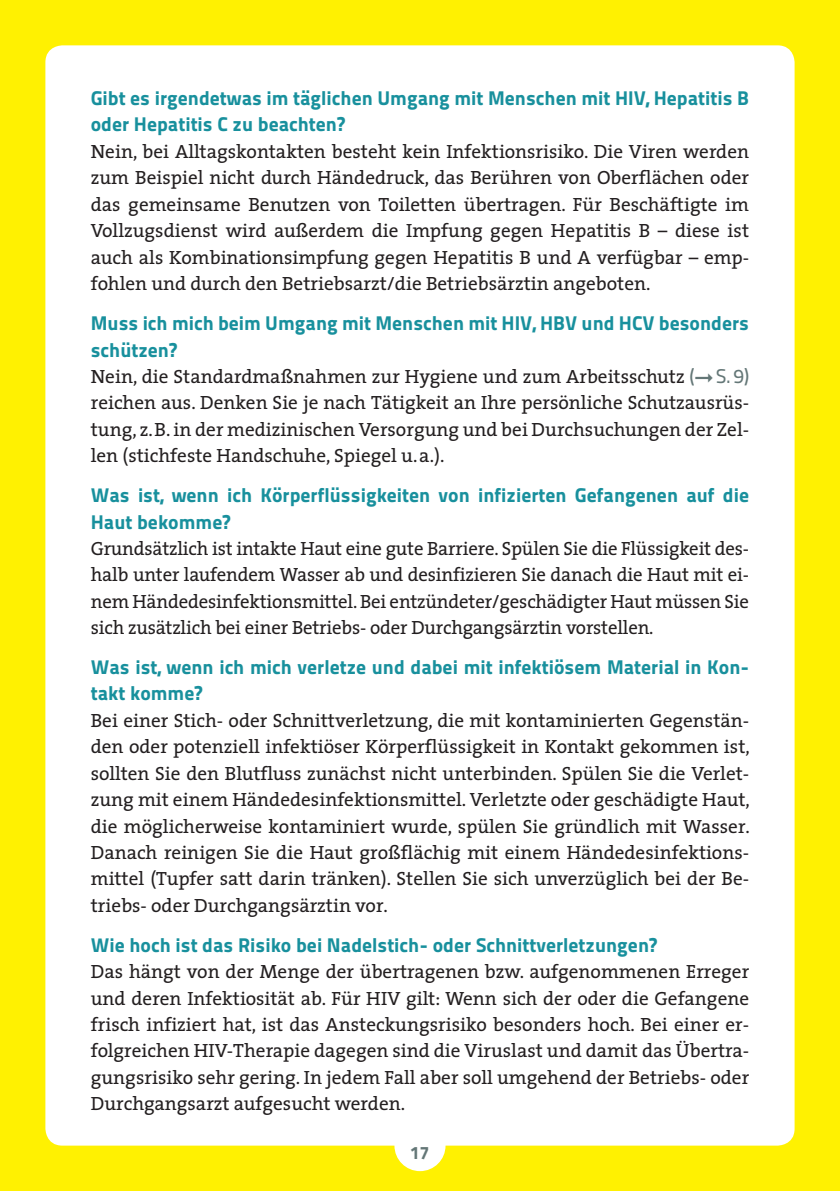
<style>
.page{position:relative;width:840px;height:1191px;background:#fff}
.page>*{position:absolute;margin:0;border:0;box-sizing:border-box;transform-origin:0 0}
.t1{font:19.8px/26.4px "Titillium Maps 26 L 999 wt";color:#18909d}
.t2{font:19.2px/26.4px "The Serif";color:#231f20;text-align:justify}
.t3{font:18px "Titillium Maps 26 L 999 wt";color:#647777}
.s1{font-family:"Titillium Maps 26 L 500 wt";font-size:19.8px;color:#647777}
.s2{color:#647777}
</style>
<div class="page">
<div style="left:0;top:0;width:839px;height:1191px;background:#fff101"></div>
<div style="left:45px;top:45px;width:749px;height:1126px;background:#fff"></div>
<p class="t1" style="left:91px;top:83px;width:659px">Gibt es irgendetwas im täglichen Umgang mit Menschen mit HIV, Hepatitis B oder Hepatitis C zu beachten?</p>
<p class="t2" style="left:91px;top:138px;width:659px">Nein, bei Alltagskontakten besteht kein Infektionsrisiko. Die Viren werden zum Beispiel nicht durch Händedruck, das Berühren von Oberflächen oder das gemeinsame Benutzen von Toiletten übertragen. Für Beschäftigte im Vollzugsdienst wird außerdem die Impfung gegen Hepatitis B – diese ist auch als Kombinationsimpfung gegen Hepatitis B und A verfügbar – emp&shy;fohlen und durch den Betriebsarzt/die Betriebsärztin angeboten.</p>
<p class="t1" style="left:91px;top:309px;width:659px">Muss ich mich beim Umgang mit Menschen mit HIV, HBV und HCV besonders schützen?</p>
<p class="t2" style="left:91px;top:363px;width:659px">Nein, die Standardmaßnahmen zur Hygiene und zum Arbeitsschutz <span class="s1">(</span><span class="s2">➞</span><span class="s1">S.9) </span>reichen aus. Denken Sie je nach Tätigkeit an Ihre persönliche Schutzausrüs&shy;tung, z.B. in der medizinischen Versorgung und bei Durchsuchungen der Zel&shy;len (stichfeste Handschuhe, Spiegel u.a.).</p>
<p class="t1" style="left:91px;top:481px;width:659px">Was ist, wenn ich Körperflüssigkeiten von infizierten Gefangenen auf die<br>Haut bekomme?</p>
<p class="t2" style="left:91px;top:535px;width:659px">Grundsätzlich ist intakte Haut eine gute Barriere. Spülen Sie die Flüssigkeit des&shy;halb unter laufendem Wasser ab und desinfizieren Sie danach die Haut mit ei&shy;nem Händedesinfektionsmittel. Bei entzündeter/geschädigter Haut müssen Sie sich zusätzlich bei einer Betriebs- oder Durchgangsärztin vorstellen.</p>
<p class="t1" style="left:91px;top:652px;width:659px">Was ist, wenn ich mich verletze und dabei mit infektiösem Material in Kon&shy;takt komme?</p>
<p class="t2" style="left:91px;top:706px;width:660px">Bei einer Stich- oder Schnittverletzung, die mit kontaminierten Gegenstän&shy;den oder potenziell infektiöser Körperflüssigkeit in Kontakt gekommen ist, sollten Sie den Blutfluss zunächst nicht unterbinden. Spülen Sie die Verlet&shy;zung mit einem Händedesinfektionsmittel. Verletzte oder geschädigte Haut, die möglicherweise kontaminiert wurde, spülen Sie gründlich mit Wasser.<br>Danach reinigen Sie die Haut großflächig mit einem Händedesinfektions&shy;mittel (Tupfer satt darin tränken). Stellen Sie sich unverzüglich bei der Be&shy;triebs- oder Durchgangsärztin vor.</p>
<p class="t1" style="left:91px;top:930px;width:567px">Wie hoch ist das Risiko bei Nadelstich- oder Schnittverletzungen?</p>
<p class="t2" style="left:91px;top:958px;width:659px">Das hängt von der Menge der übertragenen bzw. aufgenommenen Erreger und deren Infektiosität ab. Für HIV gilt: Wenn sich der oder die Gefangene frisch infiziert hat, ist das Ansteckungsrisiko besonders hoch. Bei einer er&shy;folgreichen HIV-Therapie dagegen sind die Viruslast und damit das Übertra&shy;gungsrisiko sehr gering. In jedem Fall aber soll umgehend der Betriebs- oder Durchgangsarzt aufgesucht werden.</p>
<p class="t3" style="left:410px;top:1138px;width:21px">17</p>
</div>
